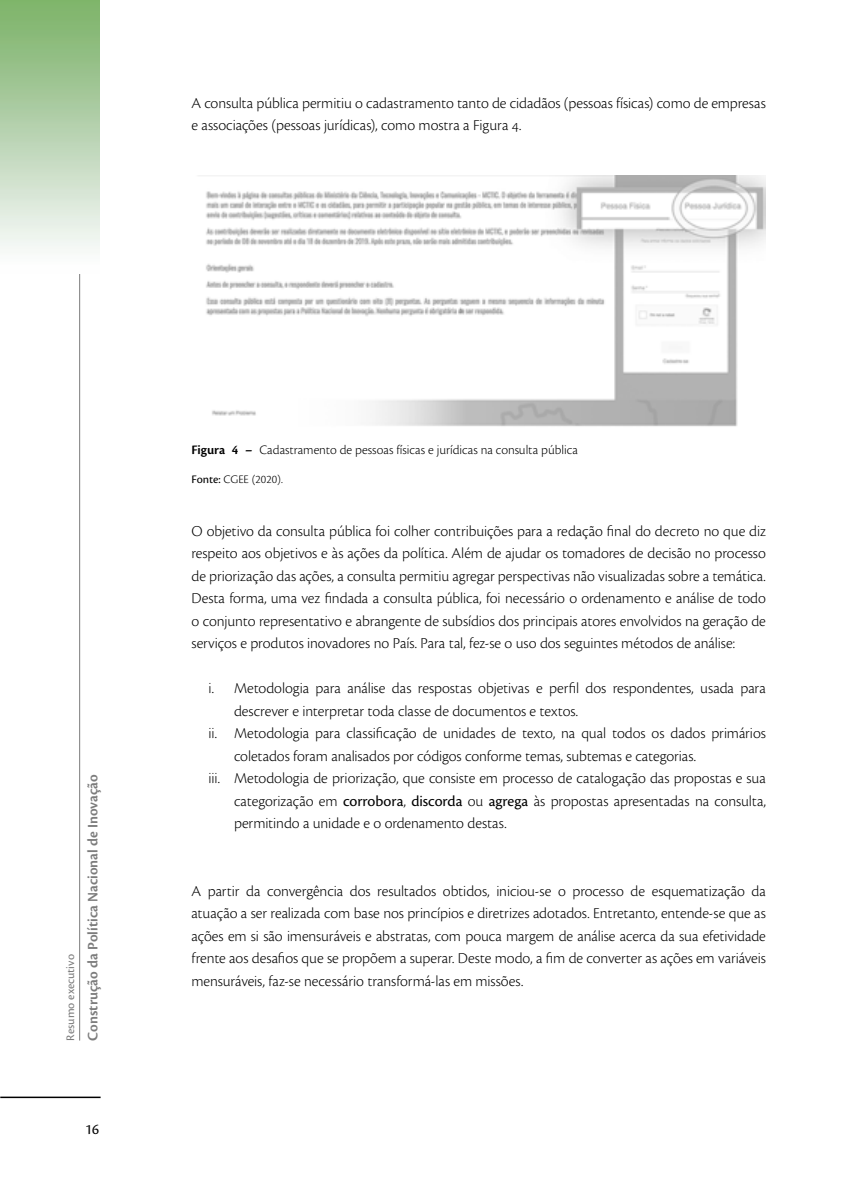
<style>
.page{position:relative;width:851px;height:1191px;background:#fff}
.page>*{position:absolute;margin:0;border:0;box-sizing:border-box;transform-origin:0 0}
.t1{font:300 15.75px/22.5px "Cronos Pro";letter-spacing:-.005em;color:#000;text-align:justify}
.t2{font:600 15px "Cronos Pro";color:#7c7c7c}
.t3{font:15px "Cronos Pro";color:#000}
.t4{font:300 13.5px "Cronos Pro";color:#000}
.t5{font:12px "Cronos Pro Lt Capt";color:#000}
.t6{font:12px "Cronos Pro Capt";color:#7c7c7c}
.s1{font-weight:600}
.s2{font-family:"Cronos Pro Capt"}
.s3{font-weight:400}
</style>
<div class="page">
<hr style="left:79px;top:184px;width:1px;height:856px;background:#7c7c7c">
<hr style="left:0;top:1096px;width:101px;height:2px;background:#000">
<div style="left:0;top:0;width:100px;height:274px;background:linear-gradient(to bottom,#78af65,#fffdff)"></div>
<img style="left:199px;top:175px;width:566px;height:252px">
<p class="t1" style="left:191px;top:92px;width:576px">A consulta pública permitiu o cadastramento tanto de cidadãos (pessoas físicas) como de empresas e associações (pessoas jurídicas), como mostra a Figura 4.</p>
<p class="t6" style="left:63px;top:1040px;width:88px;rotate:-90deg">Resumo executivo</p>
<p class="t2" style="left:84px;top:1040px;width:268px;rotate:-90deg">Construção da Política Nacional de Inovação</p>
<p class="t3" style="left:85px;top:1121px;width:15px">16</p>
<p class="t4" style="left:191px;top:442px;width:388px"><span class="s1">Figura 4 –</span> Cadastramento de pessoas físicas e jurídicas na consulta pública</p>
<p class="t5" style="left:191px;top:472px;width:93px"><span class="s2">Fonte:</span> CGEE (2020).</p>
<p class="t1" style="left:191px;top:519px;width:576px">O objetivo da consulta pública foi colher contribuições para a redação final do decreto no que diz respeito aos objetivos e às ações da política. Além de ajudar os tomadores de decisão no processo de priorização das ações, a consulta permitiu agregar perspectivas não visualizadas sobre a temática.<br>Desta forma, uma vez findada a consulta pública, foi necessário o ordenamento e análise de todo o conjunto representativo e abrangente de subsídios dos principais atores envolvidos na geração de serviços e produtos inovadores no País. Para tal, fez-se o uso dos seguintes métodos de análise:</p>
<p class="t1" style="left:208px;top:677px;width:558px">i. Metodologia para análise das respostas objetivas e perfil dos respondentes, usada para</p>
<p class="t1" style="left:234px;top:699px;width:345px">descrever e interpretar toda classe de documentos e textos.</p>
<p class="t1" style="left:208px;top:722px;width:559px">ii. Metodologia para classificação de unidades de texto, na qual todos os dados primários</p>
<p class="t1" style="left:234px;top:744px;width:463px">coletados foram analisados por códigos conforme temas, subtemas e categorias.</p>
<p class="t1" style="left:208px;top:767px;width:558px">iii. Metodologia de priorização, que consiste em processo de catalogação das propostas e sua</p>
<p class="t1" style="left:234px;top:789px;width:533px">categorização em <span class="s3">corrobora</span>, <span class="s3">discorda</span> ou <span class="s3">agrega</span> às propostas apresentadas na consulta,</p>
<p class="t1" style="left:234px;top:812px;width:274px">permitindo a unidade e o ordenamento destas.</p>
<p class="t1" style="left:191px;top:879px;width:576px">A partir da convergência dos resultados obtidos, iniciou-se o processo de esquematização da atuação a ser realizada com base nos princípios e diretrizes adotados. Entretanto, entende-se que as ações em si são imensuráveis e abstratas, com pouca margem de análise acerca da sua efetividade frente aos desafios que se propõem a superar. Deste modo, a fim de converter as ações em variáveis mensuráveis, faz-se necessário transformá-las em missões.</p>
</div>
